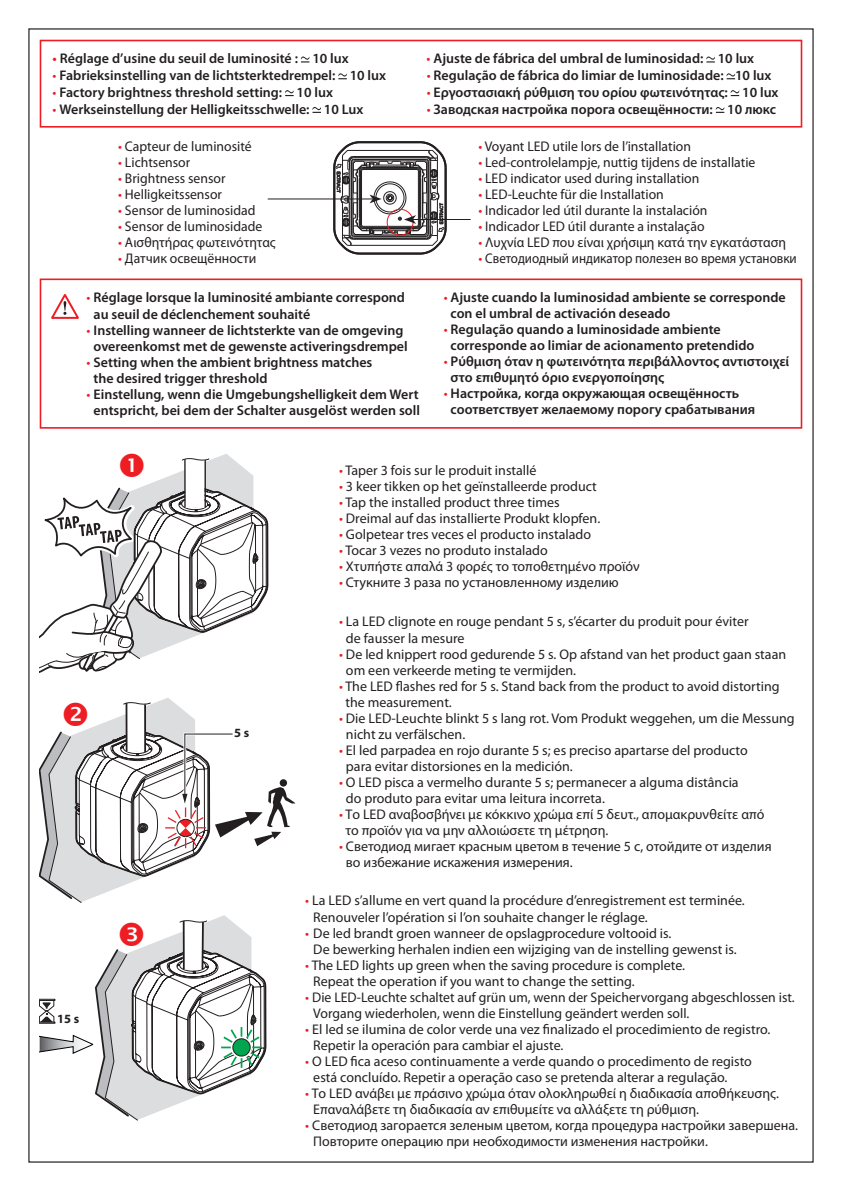
<style>
.page{position:relative;width:842px;height:1191px;background:#fff}
.page>*{position:absolute;margin:0;border:0;box-sizing:border-box;transform-origin:0 0}
.t1{font:14px/16px "Myriad Pro";color:#231f20}
.t2{font:600 14px/16px "Myriad Pro";color:#231f20}
.t3{font:14px "Myriad Pro";color:#231f20;scale:.93 1}
.t4{font:700 12.6px "Myriad Pro";color:#231f20}
.s1{color:#ee1d23}
.s2{font-weight:400;color:#ee1d23}
</style>
<div class="page">
<hr style="left:268px;top:199px;width:105px;height:1px;background:#231f20">
<hr style="left:413px;top:219px;width:58px;height:1px;background:#231f20">
<svg style="left:332px;top:141px;width:115px;height:114px"></svg>
<svg style="left:301px;top:56px;width:8px;height:6px"></svg>
<svg style="left:338px;top:73px;width:9px;height:6px"></svg>
<svg style="left:285px;top:90px;width:9px;height:6px"></svg>
<svg style="left:312px;top:107px;width:9px;height:6px"></svg>
<svg style="left:706px;top:56px;width:9px;height:6px"></svg>
<svg style="left:727px;top:73px;width:8px;height:6px"></svg>
<svg style="left:731px;top:90px;width:8px;height:6px"></svg>
<svg style="left:716px;top:107px;width:8px;height:6px"></svg>
<div style="left:40px;top:40px;width:762px;height:88px;border:2px solid #ee1d23"></div>
<div style="left:40px;top:278px;width:762px;height:151px;border:2px solid #ee1d23"></div>
<svg style="left:51px;top:294px;width:28px;height:25px"></svg>
<svg style="left:40px;top:393px;width:229px;height:280px"></svg>
<svg style="left:40px;top:698px;width:256px;height:205px"></svg>
<svg style="left:40px;top:915px;width:227px;height:206px"></svg>
<p class="t2" style="left:53px;top:50px;width:298px"><span class="s1">•</span> Réglage d’usine du seuil de luminosité : 10 lux</p>
<p class="t2" style="left:53px;top:67px;width:335px"><span class="s2">•</span> Fabrieksinstelling van de lichtsterktedrempel: 10 lux</p>
<p class="t2" style="left:53px;top:84px;width:282px"><span class="s2">•</span> Factory brightness threshold setting: 10 lux</p>
<p class="t2" style="left:53px;top:100px;width:312px"><span class="s2">•</span> Werkseinstellung der Helligkeitsschwelle: 10 Lux</p>
<p class="t1" style="left:118px;top:138px;width:135px"><span class="s1">•</span> Capteur de luminosité</p>
<p class="t1" style="left:118px;top:154px;width:74px"><span class="s1">•</span> Lichtsensor</p>
<p class="t1" style="left:118px;top:170px;width:109px"><span class="s1">•</span> Brightness sensor</p>
<p class="t1" style="left:118px;top:186px;width:105px"><span class="s1">•</span> Helligkeitssensor</p>
<p class="t1" style="left:118px;top:202px;width:139px"><span class="s1">•</span> Sensor de luminosidad</p>
<p class="t1" style="left:118px;top:218px;width:146px"><span class="s1">•</span> Sensor de luminosidade</p>
<p class="t1" style="left:118px;top:234px;width:159px"><span class="s1">•</span> Αισθητήρας φωτεινότητας</p>
<p class="t1" style="left:118px;top:250px;width:140px"><span class="s1">•</span> Датчик освещённости</p>
<p class="t2" style="left:427px;top:50px;width:329px"><span class="s2">•</span> Ajuste de fábrica del umbral de luminosidad: 10 lux</p>
<p class="t2" style="left:427px;top:67px;width:346px"><span class="s2">•</span> Regulação de fábrica do limiar de luminosidade: 10 lux</p>
<p class="t2" style="left:427px;top:84px;width:353px"><span class="s2">•</span> Εργοστασιακή ρύθμιση του ορίου φωτεινότητας: 10 lux</p>
<p class="t2" style="left:427px;top:100px;width:351px"><span class="s2">•</span> Заводская настройка порога освещённости: 10 люкс</p>
<p class="t1" style="left:478px;top:138px;width:214px"><span class="s1">•</span> Voyant LED utile lors de l’installation</p>
<p class="t1" style="left:478px;top:154px;width:279px"><span class="s1">•</span> Led-controlelampje, nuttig tijdens de installatie</p>
<p class="t1" style="left:478px;top:170px;width:223px"><span class="s1">•</span> LED indicator used during installation</p>
<p class="t1" style="left:478px;top:186px;width:187px"><span class="s1">•</span> LED-Leuchte für die Installation</p>
<p class="t1" style="left:478px;top:202px;width:231px"><span class="s1">•</span> Indicador led útil durante la instalación</p>
<p class="t1" style="left:478px;top:218px;width:228px"><span class="s1">•</span> Indicador LED útil durante a instalação</p>
<p class="t1" style="left:478px;top:234px;width:309px"><span class="s1">•</span> Λυχνία LED που είναι χρήσιμη κατά την εγκατάσταση</p>
<p class="t3" style="left:478px;top:249px;width:344px"><span class="s1">•</span> Светодиодный индикатор полезен во время установки</p>
<p class="t2" style="left:94px;top:288px;width:313px;line-height:16.8px;text-indent:-7px"><span class="s2">•</span> Réglage lorsque la luminosité ambiante correspond au seuil de déclenchement souhaité</p>
<p class="t2" style="left:87px;top:322px;width:323px;text-align:center"><span class="s2">•</span> Instelling wanneer de lichtsterkte van de omgeving overeenkomst met de gewenste activeringsdrempel</p>
<p class="t2" style="left:94px;top:354px;width:280px;text-indent:-7px"><span class="s2">•</span> Setting when the ambient brightness matches the desired trigger threshold</p>
<p class="t2" style="left:87px;top:386px;width:335px;text-align:center"><span class="s2">•</span> Einstellung, wenn die Umgebungshelligkeit dem Wert entspricht, bei dem der Schalter ausgelöst werden soll</p>
<p class="t2" style="left:451px;top:289px;width:337px;text-indent:-7px"><span class="s2">•</span> Ajuste cuando la luminosidad ambiente se corresponde con el umbral de activación deseado</p>
<p class="t2" style="left:451px;top:321px;width:305px;text-indent:-7px"><span class="s2">•</span> Regulação quando a luminosidade ambiente corresponde ao limiar de acionamento pretendido</p>
<p class="t2" style="left:451px;top:353px;width:340px;text-indent:-7px"><span class="s2">•</span> Ρύθμιση όταν η φωτεινότητα περιβάλλοντος αντιστοιχεί στο επιθυμητό όριο ενεργοποίησης</p>
<p class="t2" style="left:451px;top:385px;width:306px;text-indent:-7px"><span class="s2">•</span> Настройка, когда окружающая освещённость соответствует желаемому порогу срабатывания</p>
<p class="t4" style="left:57px;top:1010px;width:23px">15 s</p>
<p class="t4" style="left:234px;top:724px;width:17px">5 s</p>
<p class="t1" style="left:339px;top:462px;width:199px"><span class="s1">•</span> Taper 3 fois sur le produit installé</p>
<p class="t1" style="left:339px;top:478px;width:259px"><span class="s1">•</span> 3 keer tikken op het geïnstalleerde product</p>
<p class="t1" style="left:339px;top:494px;width:222px"><span class="s1">•</span> Tap the installed product three times</p>
<p class="t1" style="left:339px;top:510px;width:263px"><span class="s1">•</span> Dreimal auf das installierte Produkt klopfen.</p>
<p class="t1" style="left:339px;top:526px;width:254px"><span class="s1">•</span> Golpetear tres veces el producto instalado</p>
<p class="t1" style="left:339px;top:542px;width:210px"><span class="s1">•</span> Tocar 3 vezes no produto instalado</p>
<p class="t1" style="left:339px;top:558px;width:302px"><span class="s1">•</span> Χτυπήστε απαλά 3 φορές το τοποθετημένο προϊόν</p>
<p class="t1" style="left:339px;top:574px;width:281px"><span class="s1">•</span> Стукните 3 раза по установленному изделию</p>
<p class="t1" style="left:346px;top:612px;width:404px;line-height:16.8px;text-indent:-7px"><span class="s1">•</span> La LED clignote en rouge pendant 5 s, s’écarter du produit pour éviter de fausser la mesure</p>
<p class="t1" style="left:346px;top:646px;width:442px;text-indent:-7px"><span class="s1">•</span> De led knippert rood gedurende 5 s. Op afstand van het product gaan staan om een verkeerde meting te vermijden.</p>
<p class="t1" style="left:345px;top:678px;width:436px;text-indent:-6px"><span class="s1">•</span> The LED flashes red for 5 s. Stand back from the product to avoid distorting the measurement.</p>
<p class="t1" style="left:346px;top:710px;width:450px;text-indent:-7px"><span class="s1">•</span> Die LED-Leuchte blinkt 5 s lang rot. Vom Produkt weggehen, um die Messung nicht zu verfälschen.</p>
<p class="t1" style="left:346px;top:742px;width:403px;text-indent:-7px"><span class="s1">•</span> El led parpadea en rojo durante 5 s; es preciso apartarse del producto para evitar distorsiones en la medición.</p>
<p class="t1" style="left:346px;top:774px;width:394px;text-indent:-7px"><span class="s1">•</span> O LED pisca a vermelho durante 5 s; permanecer a alguma distância do produto para evitar uma leitura incorreta.</p>
<p class="t1" style="left:345px;top:806px;width:421px;text-indent:-6px"><span class="s1">•</span> Το LED αναβοσβήνει με κόκκινο χρώμα επί 5 δευτ., απομακρυνθείτε από το προϊόν για να μην αλλοιώσετε τη μέτρηση.</p>
<p class="t1" style="left:346px;top:838px;width:427px;text-indent:-7px"><span class="s1">•</span> Светодиод мигает красным цветом в течение 5 с, отойдите от изделия во избежание искажения измерения.</p>
<p class="t1" style="left:313px;top:891px;width:433px;line-height:16.8px;text-indent:-8px"><span class="s1">•</span> La LED s’allume en vert quand la procédure d’enregistrement est terminée.<br>Renouveler l’opération si l’on souhaite changer le réglage.</p>
<p class="t1" style="left:313px;top:924px;width:425px;text-indent:-8px"><span class="s1">•</span> De led brandt groen wanneer de opslagprocedure voltooid is.<br>De bewerking herhalen indien een wijziging van de instelling gewenst is.</p>
<p class="t1" style="left:313px;top:956px;width:373px;text-indent:-8px"><span class="s1">•</span> The LED lights up green when the saving procedure is complete.<br>Repeat the operation if you want to change the setting.</p>
<p class="t1" style="left:313px;top:988px;width:483px;text-indent:-8px"><span class="s1">•</span> Die LED-Leuchte schaltet auf grün um, wenn der Speichervorgang abgeschlossen ist.<br>Vorgang wiederholen, wenn die Einstellung geändert werden soll.</p>
<p class="t1" style="left:313px;top:1020px;width:459px;text-indent:-8px"><span class="s1">•</span> El led se ilumina de color verde una vez finalizado el procedimiento de registro.<br>Repetir la operación para cambiar el ajuste.</p>
<p class="t1" style="left:313px;top:1052px;width:440px;text-indent:-8px"><span class="s1">•</span> O LED fica aceso continuamente a verde quando o procedimento de registo está concluído. Repetir a operação caso se pretenda alterar a regulação.</p>
<p class="t1" style="left:313px;top:1084px;width:467px;text-indent:-8px"><span class="s1">•</span> Το LED ανάβει με πράσινο χρώμα όταν ολοκληρωθεί η διαδικασία αποθήκευσης.<br>Επαναλάβετε τη διαδικασία αν επιθυμείτε να αλλάξετε τη ρύθμιση.</p>
<p class="t1" style="left:313px;top:1116px;width:486px;text-indent:-8px"><span class="s1">•</span> Светодиод загорается зеленым цветом, когда процедура настройки завершена.<br>Повторите операцию при необходимости изменения настройки.</p>
</div>
